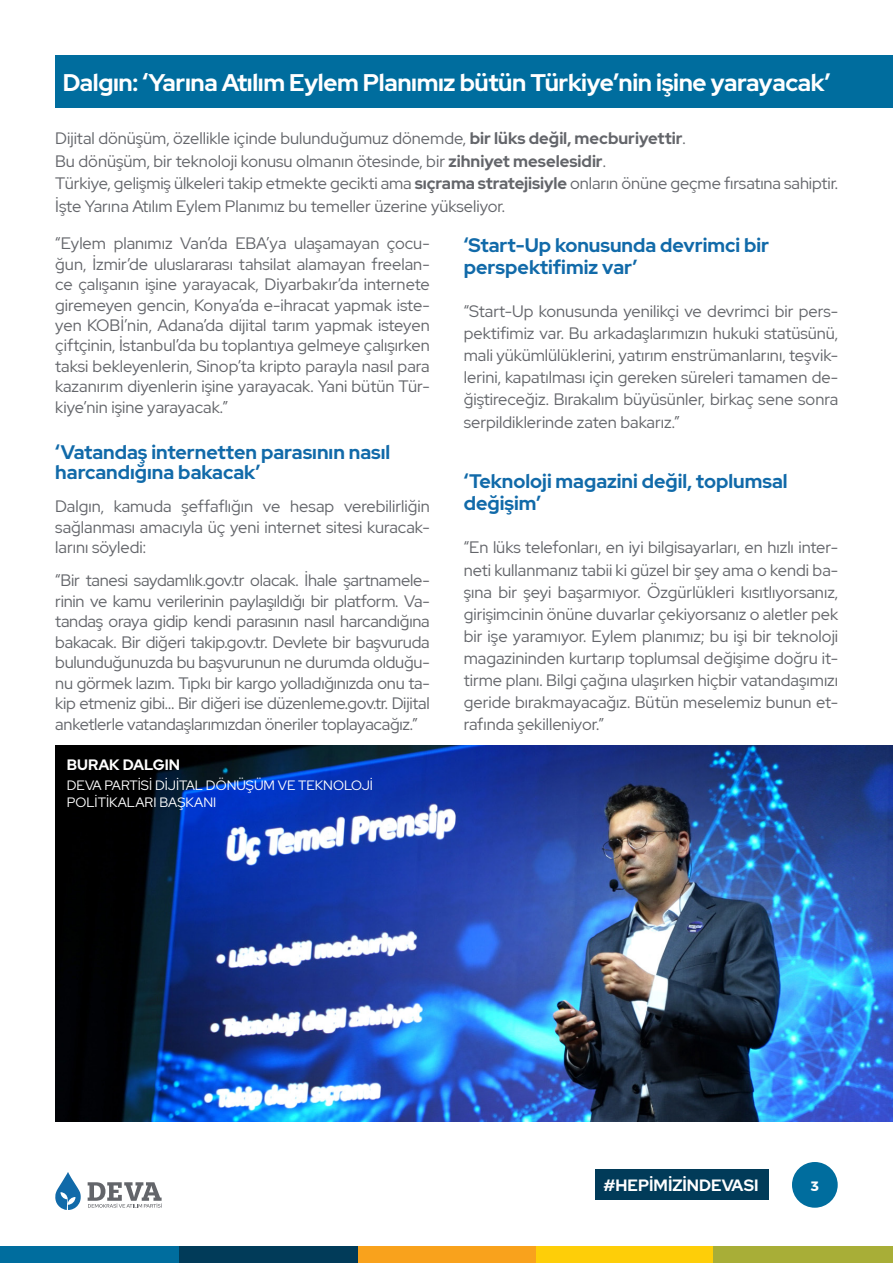
<style>
.page{position:relative;width:893px;height:1263px;background:#fff}
.page>*{position:absolute;margin:0;border:0;box-sizing:border-box;transform-origin:0 0}
.t1{font:700 24px "Red Hat Display";letter-spacing:-.015em;color:#fff}
.t2{font:700 19.5px/22px "Red Hat Display";color:#116aa9}
.t3{font:16.5px/20.5px "Red Hat Display";color:#63656a;text-align:justify}
.t4{font:700 16.35px "Red Hat Display";color:#fff}
.t5{font:700 15px "Red Hat Display";color:#fff}
.t6{font:13.5px/16.5px "Red Hat Display";color:#fff}
.t7{font:700 13.5px "Montserrat";color:#fff}
.s1{font-weight:700}
</style>
<div class="page">
<div style="left:792px;top:1162px;width:46px;height:46px;background:#006d9e;border-radius:50%"></div>
<svg style="left:55px;top:1172px;width:26px;height:38px"></svg>
<svg style="left:88px;top:1182px;width:74px;height:26px"></svg>
<div style="left:0;top:1246px;width:179px;height:17px;background:#006d9e"></div>
<div style="left:179px;top:1246px;width:179px;height:17px;background:#013b59"></div>
<div style="left:358px;top:1246px;width:179px;height:17px;background:#f9a21c"></div>
<div style="left:536px;top:1246px;width:180px;height:17px;background:#fece08"></div>
<div style="left:714px;top:1246px;width:179px;height:17px;background:#a8ae37"></div>
<div style="left:595px;top:1170px;width:174px;height:30px;background:#013b59"></div>
<img style="left:55px;top:745px;width:838px;height:377px">
<div style="left:55px;top:55px;width:838px;height:53px;background:#006d9e"></div>
<p class="t1" style="left:63px;top:67px;width:769px">Dalgın: ‘Yarına Atılım Eylem Planımız bütün Türkiye’nin işine yarayacak’</p>
<p class="t3" style="left:55px;top:128px;width:632px">Dijital dönüşüm, özellikle içinde bulunduğumuz dönemde, <span class="s1">bir lüks değil, mecburiyettir</span>.</p>
<p class="t3" style="left:55px;top:150px;width:552px">Bu dönüşüm, bir teknoloji konusu olmanın ötesinde, bir <span class="s1">zihniyet meselesidir</span>.</p>
<p class="t3" style="left:55px;top:173px;width:784px">Türkiye, gelişmiş ülkeleri takip etmekte gecikti ama <span class="s1">sıçrama stratejisiyle</span> onların önüne geçme fırsatına sahiptir.</p>
<p class="t3" style="left:55px;top:195px;width:451px">İşte Yarına Atılım Eylem Planımız bu temeller üzerine yükseliyor.</p>
<p class="t3" style="left:55px;top:232px;width:376px">“Eylem planımız Van’da EBA’ya ulaşamayan çocu&shy;ğun, İzmir’de uluslararası tahsilat alamayan freelan&shy;ce çalışanın işine yarayacak, Diyarbakır’da internete giremeyen gencin, Konya’da e-ihracat yapmak iste&shy;yen KOBİ’nin, Adana’da dijital tarım yapmak isteyen çiftçinin, İstanbul’da bu toplantıya gelmeye çalışırken taksi bekleyenlerin, Sinop’ta kripto parayla nasıl para kazanırım diyenlerin işine yarayacak. Yani bütün Tür&shy;kiye’nin işine yarayacak.”</p>
<p class="t2" style="left:55px;top:441px;width:337px;line-height:20.4px">‘Vatandaş internetten parasının nasıl harcandığına bakacak’</p>
<p class="t3" style="left:55px;top:496px;width:376px">Dalgın, kamuda şeffaflığın ve hesap verebilirliğin sağlanması amacıyla üç yeni internet sitesi kuracak&shy;larını söyledi:</p>
<p class="t3" style="left:55px;top:570px;width:376px">“Bir tanesi saydamlık.gov.tr olacak. İhale şartnamele&shy;rinin ve kamu verilerinin paylaşıldığı bir platform. Va&shy;tandaş oraya gidip kendi parasının nasıl harcandığına bakacak. Bir diğeri takip.gov.tr. Devlete bir başvuruda bulunduğunuzda bu başvurunun ne durumda olduğu&shy;nu görmek lazım. Tıpkı bir kargo yolladığınızda onu ta&shy;kip etmeniz gibi… Bir diğeri ise düzenleme.gov.tr. Dijital anketlerle vatandaşlarımızdan öneriler toplayacağız.”</p>
<p class="t2" style="left:464px;top:234px;width:307px">‘Start-Up konusunda devrimci bir perspektifimiz var’</p>
<p class="t3" style="left:464px;top:300px;width:376px;line-height:22px">“Start-Up konusunda yenilikçi ve devrimci bir pers&shy;pektifimiz var. Bu arkadaşlarımızın hukuki statüsünü, mali yükümlülüklerini, yatırım enstrümanlarını, teşvik&shy;lerini, kapatılması için gereken süreleri tamamen de&shy;ğiştireceğiz. Bırakalım büyüsünler, birkaç sene sonra serpildiklerinde zaten bakarız.”</p>
<p class="t2" style="left:464px;top:470px;width:325px">‘Teknoloji magazini değil, toplumsal değişim’</p>
<p class="t3" style="left:464px;top:536px;width:376px;line-height:22px">“En lüks telefonları, en iyi bilgisayarları, en hızlı inter&shy;neti kullanmanız tabii ki güzel bir şey ama o kendi ba&shy;şına bir şeyi başarmıyor. Özgürlükleri kısıtlıyorsanız, girişimcinin önüne duvarlar çekiyorsanız o aletler pek bir işe yaramıyor. Eylem planımız; bu işi bir teknoloji magazininden kurtarıp toplumsal değişime doğru it&shy;tirme planı. Bilgi çağına ulaşırken hiçbir vatandaşımızı geride bırakmayacağız. Bütün meselemiz bunun et&shy;rafında şekilleniyor.”</p>
<p class="t5" style="left:67px;top:754px;width:115px">BURAK DALGIN</p>
<p class="t6" style="left:67px;top:777px;width:308px">DEVA PARTİSİ DİJİTAL DÖNÜŞÜM VE TEKNOLOJİ<br>POLİTİKALARI BAŞKANI</p>
<p class="t4" style="left:603px;top:1174px;width:157px">#HEPİMİZİNDEVASI</p>
<p class="t7" style="left:811px;top:1176px;width:10px">3</p>
</div>
